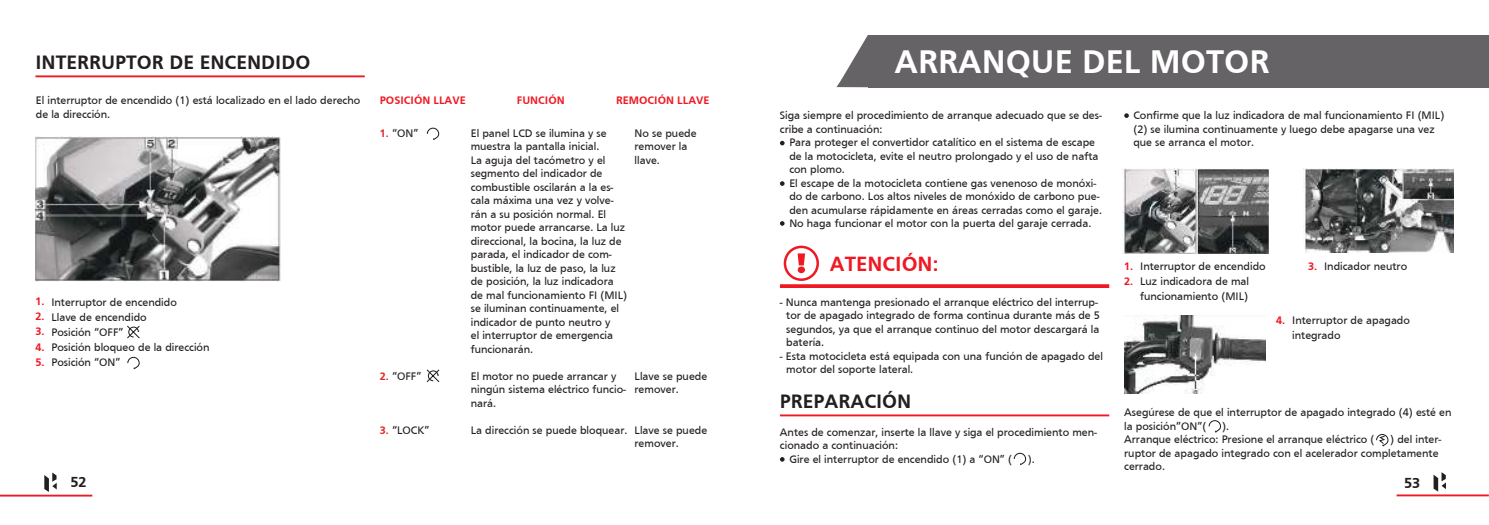
<style>
.page{position:relative;width:1489px;height:525px;background:#fff}
.page>*{position:absolute;margin:0;border:0;box-sizing:border-box;transform-origin:0 0}
.t1{font:700 33.75px "Frutiger";color:#fff}
.t2{font:700 21.25px "Frutiger";color:#ef1923}
.t3{font:700 20px "Frutiger";color:#241f1f}
.t4{font:700 15px "Frutiger";color:#241f1f}
.t5{font:11.25px/13.5px "Frutiger";color:#241f1f}
.t6{font:700 11.25px/15px "Frutiger";color:#ef1923;text-align:justify}
.s1{font-weight:700;color:#dd2a26}
</style>
<div class="page">
<hr style="left:0;top:494px;width:92px;height:2px;background:#ef1923">
<svg style="left:44px;top:472px;width:13px;height:19px"></svg>
<hr style="left:1396px;top:494px;width:92px;height:2px;background:#ef1923">
<svg style="left:1433px;top:472px;width:12px;height:19px"></svg>
<hr style="left:35px;top:75px;width:330px;height:2px;background:#ef1923">
<img style="left:35px;top:136px;width:246px;height:146px">
<svg style="left:426px;top:127px;width:13px;height:13px"></svg>
<svg style="left:426px;top:369px;width:14px;height:13px"></svg>
<svg style="left:127px;top:356px;width:13px;height:13px"></svg>
<hr style="left:780px;top:414px;width:329px;height:2px;background:#ef1923">
<div style="left:783px;top:245px;width:36px;height:36px;border:3px solid #ef1923;border-radius:50%"></div>
<svg style="left:797px;top:253px;width:8px;height:20px"></svg>
<svg style="left:780px;top:284px;width:329px;height:4px"></svg>
<svg style="left:1013px;top:452px;width:13px;height:13px"></svg>
<svg style="left:780px;top:141px;width:4px;height:4px"></svg>
<svg style="left:780px;top:221px;width:4px;height:5px"></svg>
<svg style="left:780px;top:181px;width:4px;height:5px"></svg>
<svg style="left:780px;top:457px;width:4px;height:4px"></svg>
<svg style="left:1124px;top:113px;width:4px;height:5px"></svg>
<img style="left:1122px;top:168px;width:146px;height:85px">
<img style="left:1124px;top:316px;width:141px;height:77px">
<img style="left:1303px;top:168px;width:150px;height:84px">
<svg style="left:1208px;top:420px;width:12px;height:12px"></svg>
<svg style="left:1376px;top:434px;width:12px;height:12px"></svg>
<div style="left:868px;top:35px;width:620px;height:52px;background:#656365"></div>
<svg style="left:836px;top:35px;width:32px;height:52px"></svg>
<svg style="left:127px;top:325px;width:13px;height:14px"></svg>
<h3 class="t3" style="left:35px;top:52px;width:276px">INTERRUPTOR DE ENCENDIDO</h3>
<p class="t5" style="left:36px;top:94px;width:326px">El interruptor de encendido (1) está localizado en el lado derecho de la dirección.</p>
<p class="t6" style="left:35px;top:294px;width:11px">1.<br>2.<br>3.<br>4.<br>5.</p>
<p class="t5" style="left:51px;top:294px;width:160px;line-height:15px">Interruptor de encendido<br>Llave de encendido<br>Posición “OFF”<br>Posición bloqueo de la dirección<br>Posición “ON”</p>
<p class="t6" style="left:380px;top:93px;width:87px">POSICIÓN LLAVE</p>
<p class="t6" style="left:517px;top:93px;width:49px">FUNCIÓN</p>
<p class="t6" style="left:616px;top:93px;width:95px">REMOCIÓN LLAVE</p>
<p class="t5" style="left:380px;top:126px;width:40px"><span class="s1">1.</span> “ON”</p>
<p class="t5" style="left:471px;top:126px;width:158px">El panel LCD se ilumina y se muestra la pantalla inicial.<br>La aguja del tacómetro y el segmento del indicador de combustible oscilarán a la es&shy;cala máxima una vez y volve&shy;rán a su posición normal. El motor puede arrancarse. La luz direccional, la bocina, la luz de parada, el indicador de com&shy;bustible, la luz de paso, la luz de posición, la luz indicadora de mal funcionamiento FI (MIL) se iluminan continuamente, el indicador de punto neutro y<br>el interruptor de emergencia funcionarán.</p>
<p class="t5" style="left:471px;top:369px;width:157px">El motor no puede arrancar y ningún sistema eléctrico funcio&shy;nará.</p>
<p class="t5" style="left:471px;top:423px;width:158px">La dirección se puede bloquear.</p>
<p class="t5" style="left:634px;top:126px;width:63px">No se puede remover la llave.</p>
<p class="t5" style="left:634px;top:369px;width:74px">Llave se puede remover.</p>
<p class="t5" style="left:634px;top:423px;width:74px">Llave se puede remover.</p>
<p class="t5" style="left:380px;top:369px;width:43px"><span class="s1">2.</span> “OFF”</p>
<p class="t5" style="left:380px;top:423px;width:51px"><span class="s1">3.</span> “LOCK”</p>
<h1 class="t1" style="left:894px;top:44px;width:377px">ARRANQUE EL MOTOR</h1>
<h1 class="t1" style="left:964px;top:48px;width:473px">SEGURIDAD DE MOTOCICLETA</h1>
<p class="t5" style="left:780px;top:109px;width:323px">Siga siempre el procedimiento de arranque adecuado que se des&shy;cribe a continuación:</p>
<p class="t5" style="left:789px;top:136px;width:314px">Para proteger el convertidor catalítico en el sistema de escape de la motocicleta, evite el neutro prolongado y el uso de nafta con plomo.<br>El escape de la motocicleta contiene gas venenoso de monóxi&shy;do de carbono. Los altos niveles de monóxido de carbono pue&shy;den acumularse rápidamente en áreas cerradas como el garaje.<br>No haga funcionar el motor con la puerta del garaje cerrada.</p>
<h2 class="t2" style="left:829px;top:253px;width:110px">ATENCIÓN:</h2>
<p class="t5" style="left:786px;top:295px;width:315px;text-indent:-6px">- Nunca mantenga presionado el arranque eléctrico del interrup&shy;tor de apagado integrado de forma continua durante más de 5 segundos, ya que el arranque continuo del motor descargará la batería.</p>
<p class="t5" style="left:786px;top:349px;width:318px;text-indent:-6px">- Esta motocicleta está equipada con una función de apagado del motor del soporte lateral.</p>
<h3 class="t3" style="left:780px;top:391px;width:133px">PREPARACIÓN</h3>
<p class="t5" style="left:780px;top:425px;width:318px">Antes de comenzar, inserte la llave y siga el procedimiento men-</p>
<p class="t5" style="left:780px;top:438px;width:120px">cionado a continuación:</p>
<p class="t5" style="left:789px;top:452px;width:224px">Gire el interruptor de encendido (1) a “ON” (</p>
<p class="t5" style="left:1027px;top:452px;width:8px">).</p>
<p class="t5" style="left:1133px;top:109px;width:312px">Confirme que la luz indicadora de mal funcionamiento FI (MIL) (2) se ilumina continuamente y luego debe apagarse una vez que se arranca el motor.</p>
<p class="t5" style="left:1140px;top:258px;width:127px;line-height:15px">Interruptor de encendido<br>Luz indicadora de mal funcionamiento (MIL)</p>
<p class="t5" style="left:1323px;top:259px;width:85px">Indicador neutro</p>
<p class="t5" style="left:1292px;top:312px;width:119px;line-height:15px">Interruptor de apagado integrado</p>
<p class="t6" style="left:1124px;top:258px;width:11px">1.<br>2.</p>
<p class="t6" style="left:1307px;top:258px;width:11px">3.</p>
<p class="t6" style="left:1276px;top:312px;width:11px">4.</p>
<p class="t5" style="left:1124px;top:405px;width:329px">Asegúrese de que el interruptor de apagado integrado (4) esté en la posición”ON”(</p>
<p class="t5" style="left:1124px;top:419px;width:252px;text-indent:98px">).<br>Arranque eléctrico: Presione el arranque eléctrico (</p>
<p class="t5" style="left:1124px;top:432px;width:318px;text-indent:266px">) del inter&shy;ruptor de apagado integrado con el acelerador completamente cerrado.</p>
<h3 class="t4" style="left:70px;top:474px;width:18px">52</h3>
<h3 class="t4" style="left:1404px;top:474px;width:18px">53</h3>
</div>
